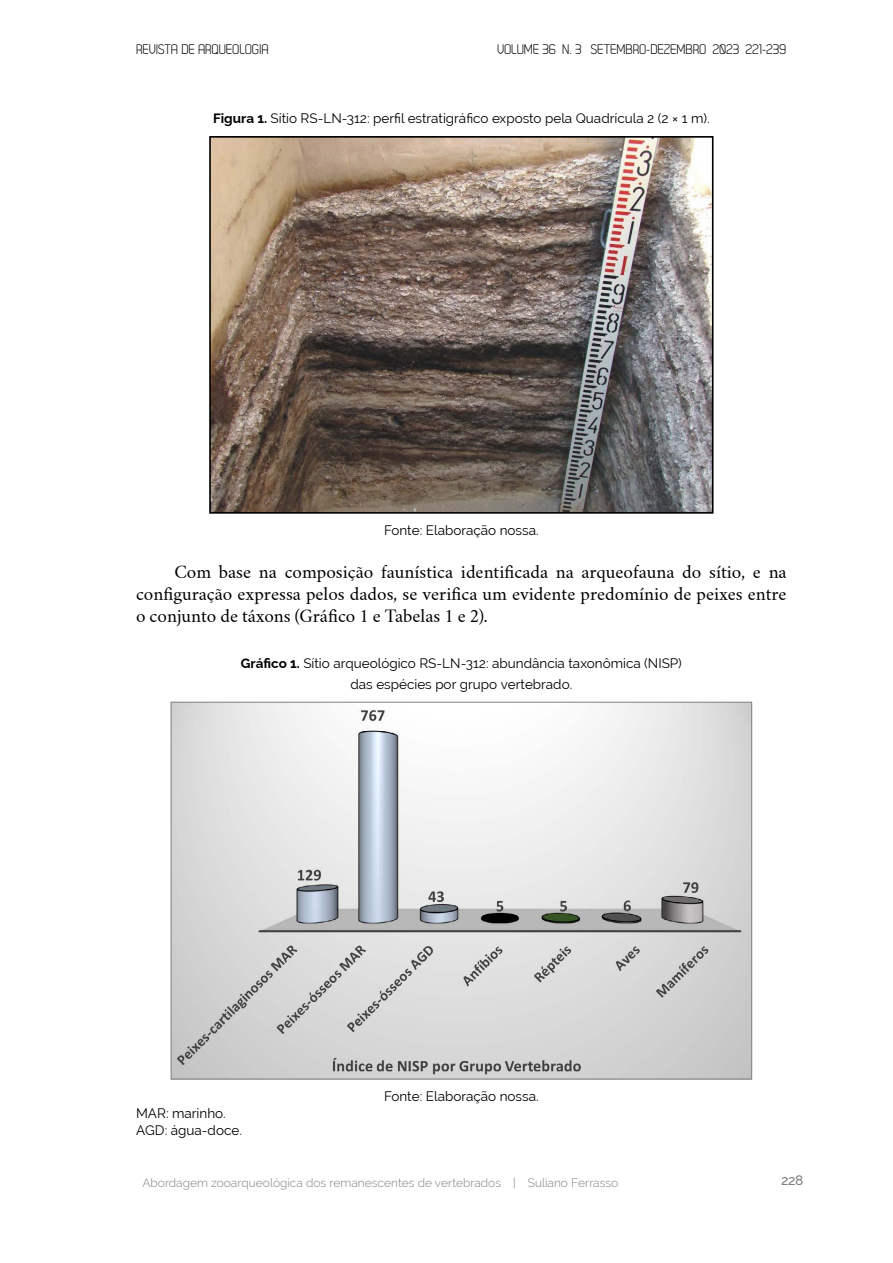
<style>
.page{position:relative;width:893px;height:1263px;background:#fff}
.page>*{position:absolute;margin:0;border:0;box-sizing:border-box;transform-origin:0 0}
.t1{font:16.5px/21.8px "Crimson Text";color:#000;text-align:justify}
.t2{font:13.8px "Dekar";letter-spacing:-.01em;color:#000}
.t3{font:500 13.8px "Raleway";color:#808081}
.t4{font:13.5px/21px "Raleway";color:#000;text-align:center}
.t5{font:300 12px "Raleway";color:#808081}
.s1{font-weight:100}
</style>
<div class="page">
<img style="left:212px;top:139px;width:498px;height:372px">
<div style="left:209px;top:136px;width:504px;height:378px;border:2px solid #000"></div>
<img style="left:173px;top:704px;width:577px;height:373px">
<p class="t2" style="left:136px;top:43px;width:134px">REVISTA DE ARQUEOLOGIA</p>
<p class="t2" style="left:497px;top:43px;width:291px">VOLUME 36 N. 3 SETEMBRO-DEZEMBRO 2023 221-239</p>
<p class="t4" style="left:213px;top:108px;width:498px"><span class="s1">Figura 1.</span> Sítio RS-LN-312: perfil estratigráfico exposto pela Quadrícula 2 (2 × 1 m).</p>
<p class="t4" style="left:384px;top:520px;width:156px">Fonte: Elaboração nossa.</p>
<p class="t1" style="left:136px;top:561px;width:652px;text-indent:38px">Com base na composição faunística identificada na arqueofauna do sítio, e na configuração expressa pelos dados, se verifica um evidente predomínio de peixes entre o conjunto de táxons (Gráfico 1 e Tabelas 1 e 2).</p>
<p class="t4" style="left:241px;top:653px;width:443px"><span class="s1">Gráfico 1.</span> Sítio arqueológico RS-LN-312: abundância taxonômica (NISP) das espécies por grupo vertebrado.</p>
<p class="t4" style="left:136px;top:1105px;width:107px;line-height:17.1px;text-align:left">MAR: marinho.<br>AGD: água-doce.</p>
<p class="t4" style="left:384px;top:1086px;width:156px">Fonte: Elaboração nossa.</p>
<p class="t5" style="left:142px;top:1176px;width:477px">Abordagem zooarqueológica dos remanescentes de vertebrados | Suliano Ferrasso</p>
<p class="t3" style="left:781px;top:1172px;width:24px">228</p>
</div>
